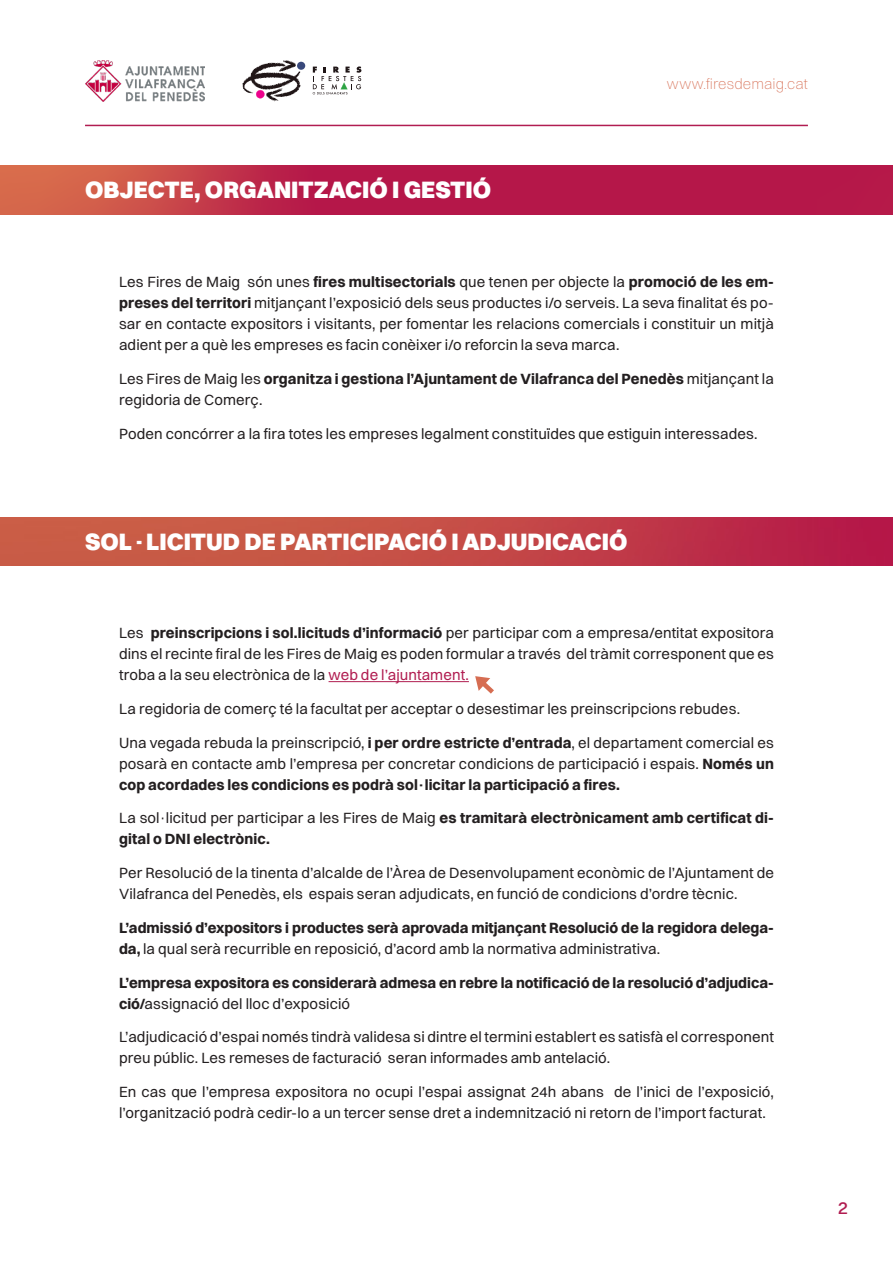
<style>
.page{position:relative;width:893px;height:1263px;background:#fff}
.page>*{position:absolute;margin:0;border:0;box-sizing:border-box;transform-origin:0 0}
.t1{font:900 24px "Switzer";color:#fff}
.t2{font:500 18px "Switzer";color:#b11d51}
.t3{font:15px/21px "Switzer";letter-spacing:.005em;color:#231f20;text-align:justify}
.t4{font:700 15px/21px "Switzer";color:#231f20}
.Estilo_de_párrafo_1{font:200 15px "Switzer";letter-spacing:.005em;color:#d66d52}
.s1{font-weight:700}
.s2{font-weight:400}
.s3{color:#b11d51}
.s4{font-weight:600}
</style>
<div class="page">
<img style="left:85px;top:60px;width:119px;height:41px">
<img style="left:0;top:517px;width:893px;height:49px">
<img style="left:0;top:166px;width:893px;height:48px">
<hr style="left:329px;top:681px;width:140px;height:1px;background:#b11d51">
<svg style="left:475px;top:676px;width:19px;height:18px"></svg>
<div style="left:297px;top:62px;width:8px;height:8px;background:#39497b;border-radius:50%"></div>
<svg style="left:242px;top:60px;width:59px;height:41px"></svg>
<svg style="left:313px;top:66px;width:48px;height:29px"></svg>
<hr style="left:85px;top:125px;width:723px;height:1px;background:#b11d51">
<p class="t1" style="left:85px;top:174px;width:408px">OBJECTE, ORGANITZACIÓ I GESTIÓ</p>
<p class="Estilo_de_párrafo_1" style="left:667px;top:75px;width:143px">www.firesdemaig.cat</p>
<p class="t3" style="left:119px;top:271px;width:656px">Les Fires de Maig són unes <span class="s1">fires multisectorials</span> que tenen per objecte la <span class="s1">promoció de les em&shy;preses del territori</span> mitjançant l’exposició dels seus productes i/o serveis. La seva finalitat és po&shy;sar en contacte expositors i visitants, per fomentar les relacions comercials i constituir un mitjà adient per a què les empreses es facin conèixer i/o reforcin la seva marca.</p>
<p class="t4" style="left:119px;top:368px;width:656px"><span class="s2">Les Fires de Maig les</span> organitza i gestiona l’Ajuntament de Vilafranca del Penedès <span class="s2">mitjançant la regidoria de Comerç.</span></p>
<p class="t3" style="left:119px;top:423px;width:640px">Poden concórrer a la fira totes les empreses legalment constituïdes que estiguin interessades.</p>
<p class="t1" style="left:85px;top:527px;width:544px">SOL·LICITUD DE PARTICIPACIÓ I ADJUDICACIÓ</p>
<p class="t3" style="left:119px;top:622px;width:656px">Les <span class="s1">preinscripcions i sol.licituds d’informació</span> per participar com a empresa/entitat expositora dins el recinte firal de les Fires de Maig es poden formular a través del tràmit corresponent que es troba a la seu electrònica de la <span class="s3">web de l’ajuntament.</span></p>
<p class="t3" style="left:119px;top:698px;width:622px">La regidoria de comerç té la facultat per acceptar o desestimar les preinscripcions rebudes.</p>
<p class="t3" style="left:119px;top:732px;width:656px">Una vegada rebuda la preinscripció, <span class="s1">i per ordre estricte d’entrada</span>, el departament comercial es posarà en contacte amb l’empresa per concretar condicions de participació i espais. <span class="s1">Només un cop acordades les condicions es podrà sol·licitar la participació a fires.</span></p>
<p class="t4" style="left:119px;top:807px;width:656px"><span class="s2">La sol·licitud per participar a les Fires de Maig</span> es tramitarà electrònicament amb certificat di&shy;gital o DNI electrònic.</p>
<p class="t3" style="left:119px;top:862px;width:656px">Per Resolució de la tinenta d’alcalde de l’Àrea de Desenvolupament econòmic de l’Ajuntament de<br>Vilafranca del Penedès, els espais seran adjudicats, en funció de condicions d’ordre tècnic.</p>
<p class="t4" style="left:119px;top:917px;width:656px">L’admissió d’expositors i productes serà aprovada mitjançant Resolució de la regidora delega&shy;da, <span class="s2">la qual serà recurrible en reposició, d’acord amb la normativa administrativa.</span></p>
<p class="t4" style="left:119px;top:972px;width:656px">L’empresa expositora es considerarà admesa en rebre la notificació de la resolució d’adjudica&shy;ció<span class="s4">/</span><span class="s2">assignació del lloc d’exposició</span></p>
<p class="t3" style="left:119px;top:1026px;width:656px">L’adjudicació d’espai només tindrà validesa si dintre el termini establert es satisfà el corresponent preu públic. Les remeses de facturació seran informades amb antelació.</p>
<p class="t3" style="left:119px;top:1081px;width:656px">En cas que l’empresa expositora no ocupi l’espai assignat 24h abans de l’inici de l’exposició, l’organització podrà cedir-lo a un tercer sense dret a indemnització ni retorn de l’import facturat.</p>
<p class="t2" style="left:838px;top:1197px;width:12px">2</p>
</div>
